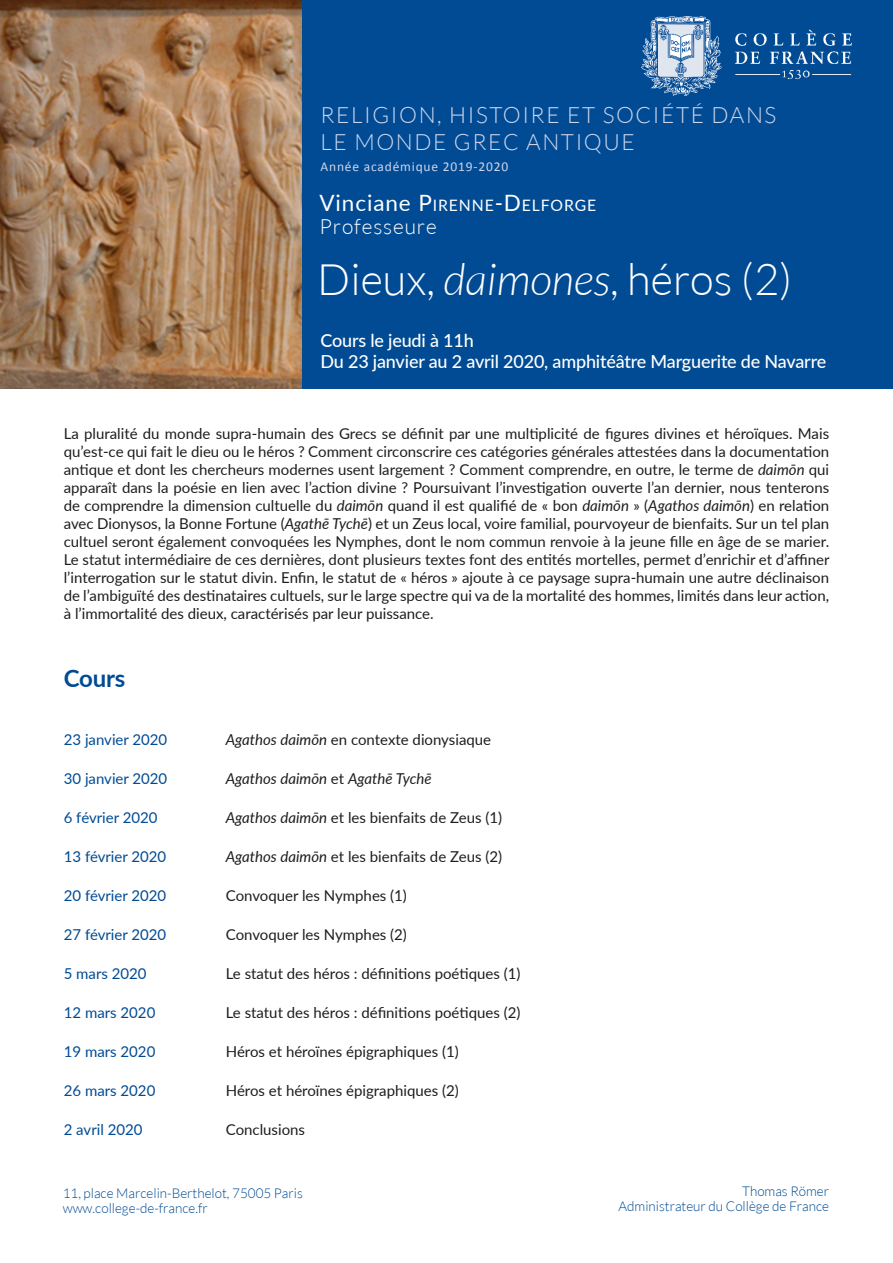
<style>
.page{position:relative;width:893px;height:1263px;background:#fff}
.page>*{position:absolute;margin:0;border:0;box-sizing:border-box;transform-origin:0 0}
.t1{font:300 43.5px "Lato";color:#fff}
.t2{font:700 24px "Lato";letter-spacing:-.01em;color:#004b94}
.t3{font:300 22.5px "Lato";letter-spacing:.07em;color:#cfd5eb}
.t4{font:300 21px "Lato";letter-spacing:.04em;color:#fff}
.t5{font:500 18px "Lato";letter-spacing:-.01em;color:#fff}
.t6{font:15.75px "Lato";letter-spacing:.06em;color:#fff}
.t7{font:15px/18px "Lato";color:#1d1d1b;text-align:justify}
.t8{font:15px "Lato";color:#004b94}
.t9{font:italic 15px "Lato";color:#1d1d1b}
.Style_de_paragraphe{font:300 13.5px "Lato";color:#004b94}
.t10{font:13.5px "Calibri";letter-spacing:.06em;color:#cfd5eb}
.s1{font-size:22.5px}
.s2{font-style:italic}
.s3{font-style:normal}
</style>
<div class="page">
<div style="left:0;top:0;width:893px;height:388px;background:#004b94"></div>
<img style="left:641px;top:16px;width:211px;height:79px">
<img style="left:0;top:0;width:302px;height:388px">
<p class="t3" style="left:320px;top:102px;width:457px">RELIGION, HISTOIRE ET SOCIÉTÉ DANS</p>
<p class="t3" style="left:320px;top:129px;width:316px">LE MONDE GREC ANTIQUE</p>
<p class="t10" style="left:320px;top:158px;width:189px">Année académique 2019-2020</p>
<p class="t6" style="left:320px;top:194px;width:278px"><span class="s1">Vinciane</span> <span class="s1">P</span>IRENNE<span class="s1">-D</span>ELFORGE</p>
<p class="t4" style="left:320px;top:215px;width:119px">Professeure</p>
<p class="t1" style="left:317px;top:257px;width:476px">Dieux, <span class="s2">daimones</span>, héros (2)</p>
<p class="t5" style="left:320px;top:327px;width:155px">Cours le jeudi à 11h</p>
<p class="t5" style="left:320px;top:348px;width:507px">Du 23 janvier au 2 avril 2020, amphitéâtre Marguerite de Navarre</p>
<p class="t7" style="left:64px;top:424px;width:767px">La pluralité du monde supra-humain des Grecs se définit par une multiplicité de figures divines et héroïques. Mais qu’est-ce qui fait le dieu ou le héros ? Comment circonscrire ces catégories générales attestées dans la documentation antique et dont les chercheurs modernes usent largement ? Comment comprendre, en outre, le terme de <span class="s2">daimōn</span> qui apparaît dans la poésie en lien avec l’action divine ? Poursuivant l’investigation ouverte l’an dernier, nous tenterons de comprendre la dimension cultuelle du <span class="s2">daimōn</span> quand il est qualifié de « bon <span class="s2">daimōn</span> » (<span class="s2">Agathos daimōn</span>) en relation avec Dionysos, la Bonne Fortune (<span class="s2">Agathē Tychē</span>) et un Zeus local, voire familial, pourvoyeur de bienfaits. Sur un tel plan cultuel seront également convoquées les Nymphes, dont le nom commun renvoie à la jeune fille en âge de se marier.<br>Le statut intermédiaire de ces dernières, dont plusieurs textes font des entités mortelles, permet d’enrichir et d’affiner l’interrogation sur le statut divin. Enfin, le statut de « héros » ajoute à ce paysage supra-humain une autre déclinaison de l’ambiguïté des destinataires cultuels, sur le large spectre qui va de la mortalité des hommes, limités dans leur action, à l’immortalité des dieux, caractérisés par leur puissance.</p>
<p class="t2" style="left:64px;top:660px;width:63px">Cours</p>
<p class="t8" style="left:64px;top:729px;width:105px">23 janvier 2020</p>
<p class="t7" style="left:226px;top:730px;width:267px"><span class="s2">Agathos daimōn</span> en contexte dionysiaque</p>
<p class="t8" style="left:64px;top:768px;width:105px">30 janvier 2020</p>
<p class="t9" style="left:226px;top:768px;width:207px">Agathos daimōn <span class="s3">et</span> Agathē Tychē</p>
<p class="t8" style="left:64px;top:807px;width:95px">6 février 2020</p>
<p class="t7" style="left:226px;top:808px;width:278px"><span class="s2">Agathos daimōn</span> et les bienfaits de Zeus (1)</p>
<p class="t8" style="left:64px;top:846px;width:104px">13 février 2020</p>
<p class="t7" style="left:226px;top:847px;width:278px"><span class="s2">Agathos daimōn</span> et les bienfaits de Zeus (2)</p>
<p class="t8" style="left:64px;top:885px;width:104px">20 février 2020</p>
<p class="t7" style="left:226px;top:886px;width:183px">Convoquer les Nymphes (1)</p>
<p class="t8" style="left:64px;top:924px;width:104px">27 février 2020</p>
<p class="t7" style="left:226px;top:925px;width:183px">Convoquer les Nymphes (2)</p>
<p class="t8" style="left:64px;top:963px;width:84px">5 mars 2020</p>
<p class="t7" style="left:226px;top:964px;width:296px">Le statut des héros : définitions poétiques (1)</p>
<p class="t8" style="left:64px;top:1002px;width:93px">12 mars 2020</p>
<p class="t7" style="left:226px;top:1003px;width:296px">Le statut des héros : définitions poétiques (2)</p>
<p class="t8" style="left:64px;top:1041px;width:93px">19 mars 2020</p>
<p class="t7" style="left:226px;top:1042px;width:235px">Héros et héroïnes épigraphiques (1)</p>
<p class="t8" style="left:64px;top:1080px;width:93px">26 mars 2020</p>
<p class="t7" style="left:226px;top:1081px;width:235px">Héros et héroïnes épigraphiques (2)</p>
<p class="t8" style="left:64px;top:1119px;width:80px">2 avril 2020</p>
<p class="t7" style="left:226px;top:1120px;width:81px">Conclusions</p>
<p class="Style_de_paragraphe" style="left:63px;top:1185px;width:242px">11, place Marcelin-Berthelot, 75005 Paris</p>
<p class="Style_de_paragraphe" style="left:63px;top:1200px;width:147px">www.college-de-france.fr</p>
<p class="Style_de_paragraphe" style="left:742px;top:1184px;width:89px">Thomas Römer</p>
<p class="Style_de_paragraphe" style="left:619px;top:1199px;width:212px">Administrateur du Collège de France</p>
</div>
